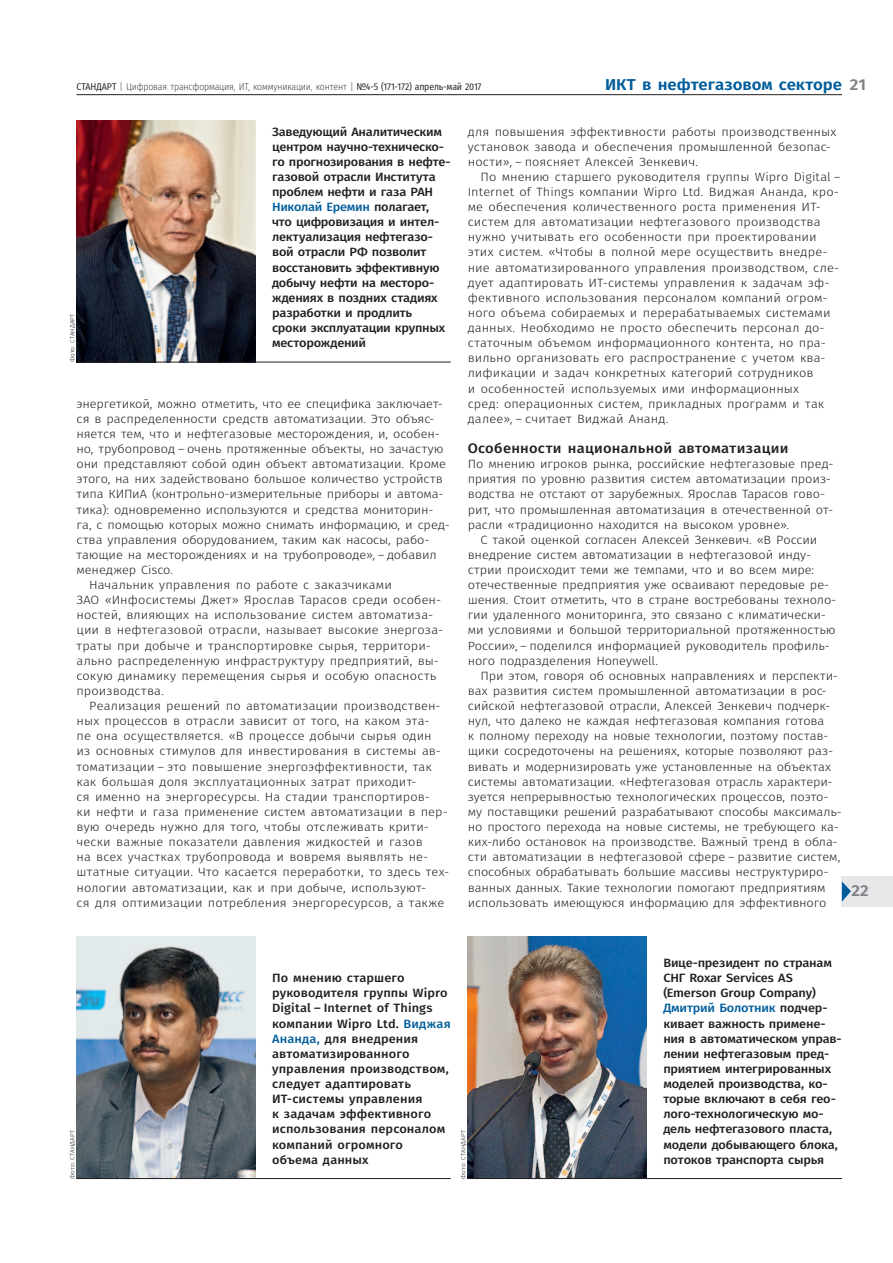
<style>
.page{position:relative;width:893px;height:1263px;background:#fff}
.page>*{position:absolute;margin:0;border:0;box-sizing:border-box;transform-origin:0 0}
.Rub{font:600 15.75px "Fira Sans";letter-spacing:-.005em;color:#005d9c;scale:1.06 1}
.Pg{font:600 15.75px "Fira Sans";color:#808285;scale:1.06 1}
.SubH{font:500 13.8px "Fira Sans";letter-spacing:.02em;color:#231f20;scale:1.07 1}
.body{font:300 12px/15.1px "Fira Sans";color:#231f20;scale:1.07 1}
.gCapK{font:500 12px/15.1px "Fira Sans";letter-spacing:-.015em;color:#231f20;scale:1.07 1}
.gCapK-2{font:500 12px/15.1px "Fira Sans";letter-spacing:.01em;color:#231f20;scale:1.07 1}
.bodF{font:300 12px/15.1px "Fira Sans";letter-spacing:-.005em;color:#231f20;scale:1.07 1}
.t1{font:200 9.75px "Fira Sans Condensed";letter-spacing:-.015em;color:#231f20}
.gAut{font:300 6px "Fira Sans";letter-spacing:.015em;color:#231f20;scale:1.07 1}
.s1{font-weight:400}
.s2{color:#005d9c}
</style>
<div class="page">
<div style="left:842px;top:876px;width:51px;height:31px;background:#e6e7e9"></div>
<svg style="left:842px;top:881px;width:9px;height:21px"></svg>
<img style="left:77px;top:120px;width:178px;height:242px">
<hr style="left:77px;top:362px;width:374px;height:1px;background:#231f20">
<img style="left:468px;top:937px;width:178px;height:241px">
<hr style="left:468px;top:1178px;width:374px;height:1px;background:#231f20">
<img style="left:77px;top:937px;width:178px;height:241px">
<hr style="left:77px;top:1178px;width:374px;height:1px;background:#231f20">
<hr style="left:77px;top:94px;width:765px;height:1px;background:#231f20">
<p class="t1" style="left:77px;top:80px;width:406px"><span class="s1">СТАНДАРТ</span> | Цифровая трансформация, ИТ, коммуникации, контент | <span class="s1">№4-5 (171-172) апрель-май 2017</span></p>
<p class="Rub" style="left:605px;top:72px;width:225px">ИКТ в нефтегазовом секторе</p>
<p class="Pg" style="left:850px;top:72px;width:17px">21</p>
<p class="gAut" style="left:68px;top:362px;width:47px;rotate:-90deg">Фото: СТАНДАРТ</p>
<p class="gCapK" style="left:272px;top:123px;width:167px">Заведующий Аналитическим центром научно-техническо&shy;го прогнозирования в нефте&shy;газовой отрасли Института проблем нефти и газа РАН<br><span class="s2">Николай Еремин</span> полагает, что цифровизация и интел&shy;лектуализация нефтегазо&shy;вой отрасли РФ позволит восстановить эффективную добычу нефти на месторо&shy;ждениях в поздних стадиях разработки и продлить сроки эксплуатации крупных месторождений</p>
<p class="body" style="left:77px;top:396px;width:350px">энергетикой, можно отметить, что ее специфика заключает&shy;ся в распределенности средств автоматизации. Это объяс&shy;няется тем, что и нефтегазовые месторождения, и, особен&shy;но, трубопровод – очень протяженные объекты, но зачастую они представляют собой один объект автоматизации. Кроме этого, на них задействовано большое количество устройств типа КИПиА (контрольно-измерительные приборы и автома&shy;тика): одновременно используются и средства мониторин&shy;га, с помощью которых можно снимать информацию, и сред&shy;ства управления оборудованием, таким как насосы, рабо&shy;тающие на месторождениях и на трубопроводе», – добавил менеджер Cisco.</p>
<p class="body" style="left:77px;top:577px;width:344px;text-indent:13px">Начальник управления по работе с заказчиками<br>ЗАО «Инфосистемы Джет» Ярослав Тарасов среди особен&shy;ностей, влияющих на использование систем автоматиза&shy;ции в нефтегазовой отрасли, называет высокие энергоза&shy;траты при добыче и транспортировке сырья, территори&shy;ально распределенную инфраструктуру предприятий, вы&shy;сокую динамику перемещения сырья и особую опасность производства.</p>
<p class="body" style="left:77px;top:698px;width:350px;text-indent:13px">Реализация решений по автоматизации производствен&shy;ных процессов в отрасли зависит от того, на каком эта-<br>пе она осуществляется. «В процессе добычи сырья один<br>из основных стимулов для инвестирования в системы ав&shy;томатизации – это повышение энергоэффективности, так как большая доля эксплуатационных затрат приходит-<br>ся именно на энергоресурсы. На стадии транспортиров-<br>ки нефти и газа применение систем автоматизации в пер&shy;вую очередь нужно для того, чтобы отслеживать крити&shy;чески важные показатели давления жидкостей и газов<br>на всех участках трубопровода и вовремя выявлять не&shy;штатные ситуации. Что касается переработки, то здесь тех&shy;нологии автоматизации, как и при добыче, используют-<br>ся для оптимизации потребления энергоресурсов, а также</p>
<p class="body" style="left:468px;top:124px;width:346px">для повышения эффективности работы производственных установок завода и обеспечения промышленной безопас&shy;ности», – поясняет Алексей Зенкевич.</p>
<p class="body" style="left:468px;top:169px;width:350px;text-indent:13px">По мнению старшего руководителя группы Wipro Digital – Internet of Things компании Wipro Ltd. Виджая Ананда, кро&shy;ме обеспечения количественного роста применения ИТ&shy;систем для автоматизации нефтегазового производства нужно учитывать его особенности при проектировании этих систем. «Чтобы в полной мере осуществить внедре&shy;ние автоматизированного управления производством, сле&shy;дует адаптировать ИТ-системы управления к задачам эф&shy;фективного использования персоналом компаний огром&shy;ного объема собираемых и перерабатываемых системами данных. Необходимо не просто обеспечить персонал до&shy;статочным объемом информационного контента, но пра&shy;вильно организовать его распространение с учетом ква&shy;лификации и задач конкретных категорий сотрудников<br>и особенностей используемых ими информационных<br>сред: операционных систем, прикладных программ и так далее», – считает Виджай Ананд.</p>
<p class="SubH" style="left:468px;top:437px;width:301px">Особенности национальной автоматизации</p>
<p class="bodF" style="left:468px;top:456px;width:343px">По мнению игроков рынка, российские нефтегазовые пред&shy;приятия по уровню развития систем автоматизации произ&shy;водства не отстают от зарубежных. Ярослав Тарасов гово&shy;рит, что промышленная автоматизация в отечественной от&shy;расли «традиционно находится на высоком уровне».</p>
<p class="body" style="left:468px;top:532px;width:346px;text-indent:13px">С такой оценкой согласен Алексей Зенкевич. «В России внедрение систем автоматизации в нефтегазовой инду&shy;стрии происходит теми же темпами, что и во всем мире: отечественные предприятия уже осваивают передовые ре&shy;шения. Стоит отметить, что в стране востребованы техноло&shy;гии удаленного мониторинга, это связано с климатически&shy;ми условиями и большой территориальной протяженностью России», – поделился информацией руководитель профиль&shy;ного подразделения Honeywell.</p>
<p class="body" style="left:468px;top:668px;width:351px;text-indent:13px">При этом, говоря об основных направлениях и перспекти&shy;вах развития систем промышленной автоматизации в рос&shy;сийской нефтегазовой отрасли, Алексей Зенкевич подчерк&shy;нул, что далеко не каждая нефтегазовая компания готова<br>к полному переходу на новые технологии, поэтому постав&shy;щики сосредоточены на решениях, которые позволяют раз&shy;вивать и модернизировать уже установленные на объектах системы автоматизации. «Нефтегазовая отрасль характери&shy;зуется непрерывностью технологических процессов, поэто&shy;му поставщики решений разрабатывают способы максималь&shy;но простого перехода на новые системы, не требующего ка&shy;ких-либо остановок на производстве. Важный тренд в обла&shy;сти автоматизации в нефтегазовой сфере – развитие систем, способных обрабатывать большие массивы неструктуриро&shy;ванных данных. Такие технологии помогают предприятиям использовать имеющуюся информацию для эффективного</p>
<p class="Pg" style="left:851px;top:878px;width:18px">22</p>
<p class="gAut" style="left:68px;top:1179px;width:47px;rotate:-90deg">Фото: СТАНДАРТ</p>
<p class="gCapK-2" style="left:272px;top:970px;width:168px">По мнению старшего руководителя группы Wipro<br>Digital – Internet of Things компании Wipro Ltd. <span class="s2">Виджая<br>Ананда,</span> для внедрения автоматизированного управления производством, следует адаптировать<br>ИТ-системы управления<br>к задачам эффективного использования персоналом компаний огромного объема данных</p>
<p class="gAut" style="left:459px;top:1179px;width:47px;rotate:-90deg">Фото: СТАНДАРТ</p>
<p class="gCapK" style="left:663px;top:955px;width:168px">Вице-президент по странам<br>СНГ Roxar Services AS (Emerson Group Company)<br><span class="s2">Дмитрий Болотник</span> подчер&shy;кивает важность примене&shy;ния в автоматическом управ&shy;лении нефтегазовым пред&shy;приятием интегрированных моделей производства, ко&shy;торые включают в себя гео&shy;лого-технологическую мо&shy;дель нефтегазового пласта, модели добывающего блока, потоков транспорта сырья</p>
</div>
